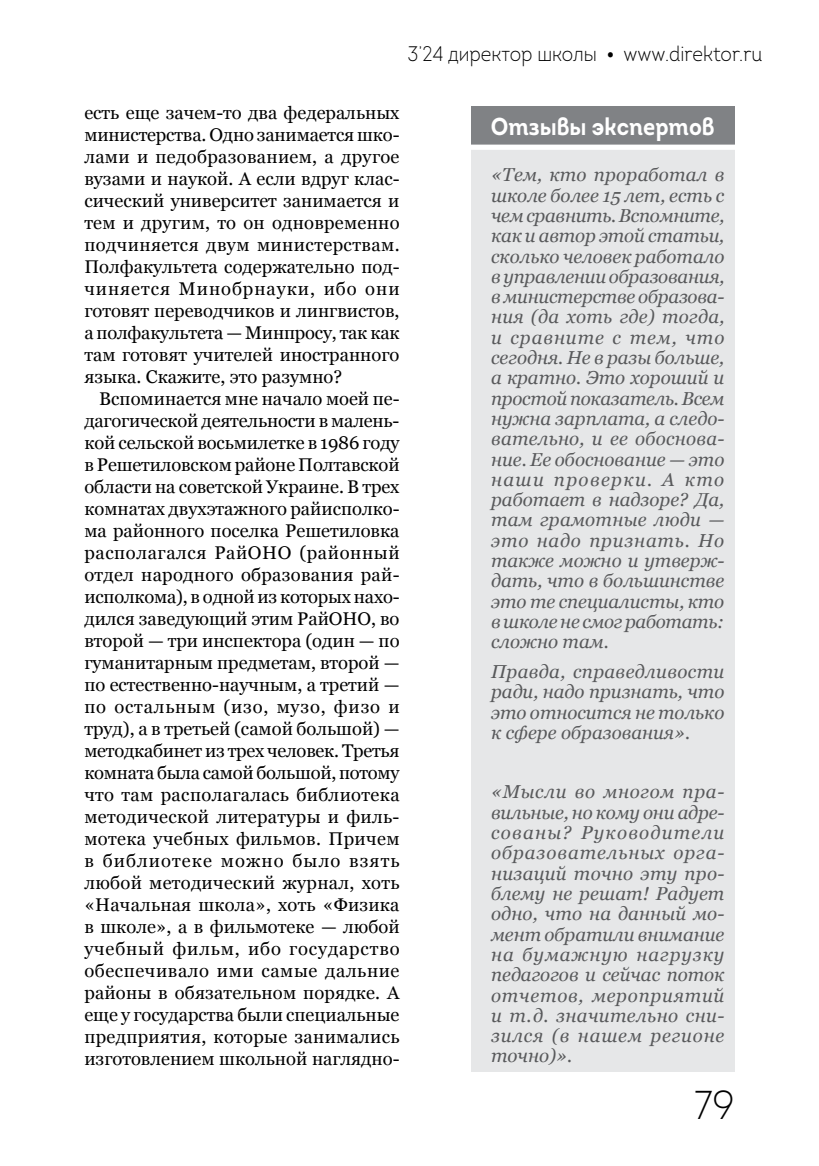
<style>
.page{position:relative;width:819px;height:1166px;background:#fff}
.page>*{position:absolute;margin:0;border:0;box-sizing:border-box;transform-origin:0 0}
.t1{font:300 40.25px "Intro";color:#000;scale:.9 1}
.t2{font:24.5px "Intro Bold Alt";color:#fff;scale:.9 1}
.t3{font:300 21px "Intro";color:#000;scale:.9 1}
.t4{font:italic 18.72px/20.3px "Georgia";color:#58595b;text-align:justify}
.t5{font:18.38px/22.1px "Georgia";color:#000;text-align:justify}
.s1{font-family:"Georgia";font-weight:400}
</style>
<div class="page">
<div style="left:471px;top:144px;width:263px;height:928px;background:#e6e7e8"></div>
<div style="left:471px;top:106px;width:263px;height:40px;background:#808285"></div>
<div style="left:466px;top:145px;width:273px;height:5px;background:#fff"></div>
<p class="t3" style="left:407px;top:41px;width:395px">3’24 директор школы <span class="s1">•</span> www.direktor.ru</p>
<p class="t5" style="left:84px;top:102px;width:317px">есть еще зачем-то два федеральных министерства. Одно занимается шко&shy;лами и педобразованием, а другое вузами и наукой. А если вдруг клас&shy;сический университет занимается и тем и другим, то он одновременно подчиняется двум министерствам.<br>Полфакультета содержательно под&shy;чиняется Минобрнауки, ибо они готовят переводчиков и лингвистов, а полфакультета — Минпросу, так как там готовят учителей иностранного языка. Скажите, это разумно?</p>
<p class="t5" style="left:84px;top:388px;width:317px;text-indent:15px">Вспоминается мне начало моей пе&shy;дагогической деятельности в малень&shy;кой сельской восьмилетке в 1986 году в Решетиловском районе Полтавской области на советской Украине. В трех комнатах двухэтажного райисполко&shy;ма районного поселка Решетиловка располагался РайОНО (районный отдел народного образования рай&shy;исполкома), в одной из которых нахо&shy;дился заведующий этим РайОНО, во второй — три инспектора (один — по гуманитарным предметам, второй — по естественно-научным, а третий — по остальным (изо, музо, физо и труд), а в третьей (самой большой) — методкабинет из трех человек. Третья комната была самой большой, потому что там располагалась библиотека методической литературы и филь&shy;мотека учебных фильмов. Причем в библиотеке можно было взять любой методический журнал, хоть «Начальная школа», хоть «Физика в школе», а в фильмотеке — любой учебный фильм, ибо государство обеспечивало ими самые дальние районы в обязательном порядке. А еще у государства были специальные предприятия, которые занимались изготовлением школьной наглядно-</p>
<h2 class="t2" style="left:491px;top:111px;width:250px">Отзывы экспертов</h2>
<p class="t4" style="left:491px;top:165px;width:235px">«Тем, кто проработал в школе более 15 лет, есть с чем сравнить. Вспомните, как и автор этой статьи, сколько человек работало в управлении образования, в министерстве образова&shy;ния (да хоть где) тогда, и сравните с тем, что сегодня. Не в разы больше, а кратно. Это хороший и простой показатель. Всем нужна зарплата, а следо&shy;вательно, и ее обоснова&shy;ние. Ее обоснование — это наши проверки. А кто работает в надзоре? Да, там грамотные люди — это надо признать. Но также можно и утверж&shy;дать, что в большинстве это те специалисты, кто в школе не смог работать: сложно там.</p>
<p class="t4" style="left:491px;top:661px;width:235px">Правда, справедливости ради, надо признать, что это относится не только к сфере образования».</p>
<p class="t4" style="left:491px;top:782px;width:235px">«Мысли во многом пра&shy;вильные, но кому они адре&shy;сованы? Руководители образовательных орга&shy;низаций точно эту про&shy;блему не решат! Радует одно, что на данный мо&shy;мент обратили внимание на бумажную нагрузку педагогов и сейчас поток отчетов, мероприятий и т.д. значительно сни&shy;зился (в нашем регионе точно)».</p>
<h1 class="t1" style="left:694px;top:1079px;width:46px">79</h1>
</div>
